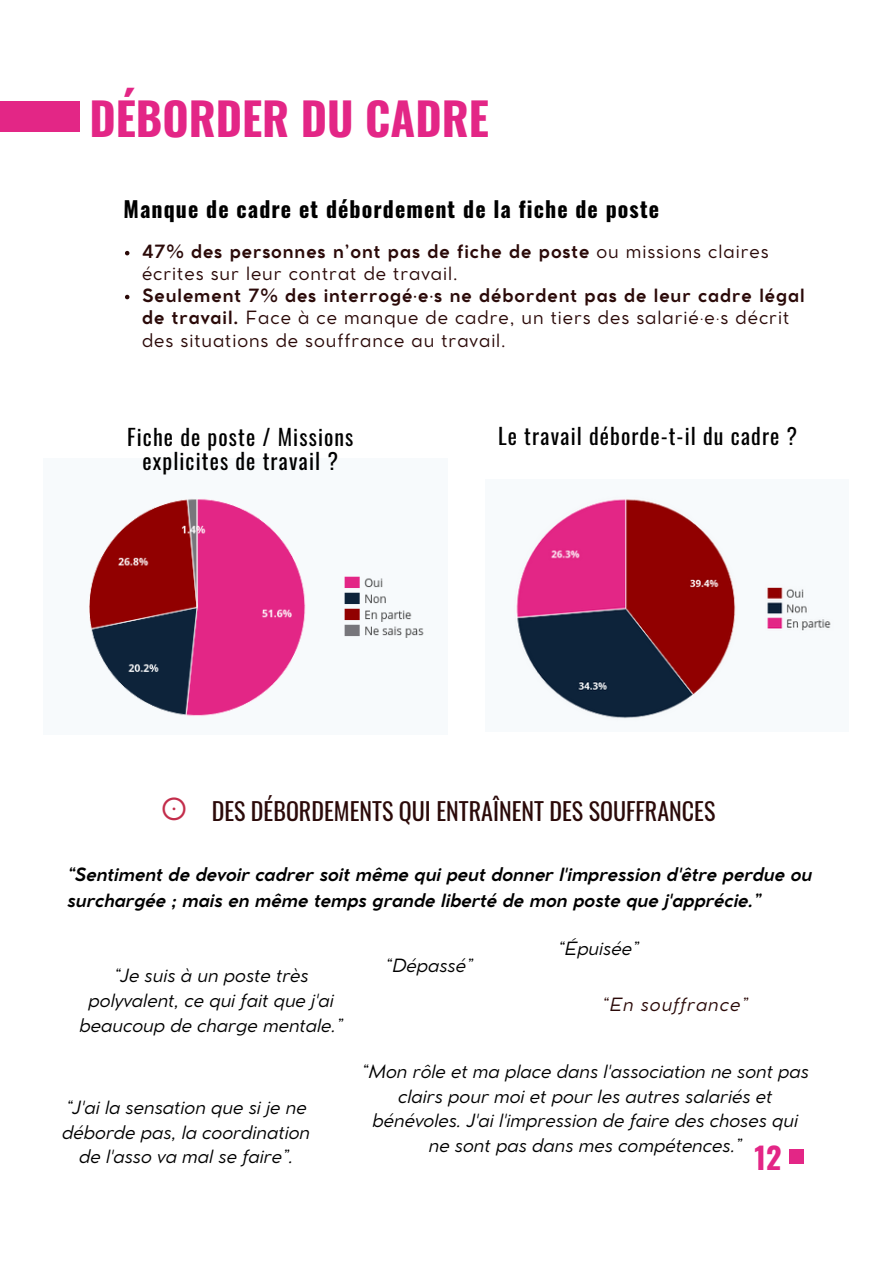
<style>
.page{position:relative;width:894px;height:1264px;background:#fff}
.page>*{position:absolute;margin:0;border:0;box-sizing:border-box;transform-origin:0 0}
.t1{font:700 45px "Oswald";color:#e32686}
.t2{font:700 30px "Oswald";color:#e32686}
.t3{font:30px "Cocomat Pro";color:#c32d4b}
.t4{font:24px "Oswald";color:#2b0a09}
.t5{font:21.9px/23.7px "Oswald";letter-spacing:.05em;color:#000;text-align:center}
.t6{font:700 21.9px "Oswald";letter-spacing:.05em;color:#000}
.t7{font:italic 18px/24.8px "Cocomat Pro";color:#000;text-align:center}
.t8{font:18px/22.5px "Cocomat Pro";letter-spacing:.05em;color:#2b0a09}
.t9{font:italic 700 18px/25.8px "Cocomat Pro";color:#000}
.t10{font:italic 18px "Cocomat Pro";letter-spacing:.05em;color:#2b0a09}
.s1{font-weight:700}
</style>
<div class="page">
<div style="left:0;top:101px;width:80px;height:30px;background:#e32686"></div>
<img style="left:89px;top:498px;width:335px;height:218px">
<img style="left:515px;top:499px;width:316px;height:221px">
<svg style="left:125px;top:251px;width:4px;height:4px"></svg>
<svg style="left:125px;top:295px;width:4px;height:4px"></svg>
<div style="left:789px;top:1149px;width:15px;height:15px;background:#e32686"></div>
<p class="t1" style="left:89px;top:83px;width:401px">DÉBORDER DU CADRE</p>
<p class="t6" style="left:123px;top:192px;width:537px">Manque de cadre et débordement de la fiche de poste</p>
<p class="t8" style="left:142px;top:241px;width:628px"><span class="s1">47% des personnes n’ont pas de fiche de poste</span> ou missions claires écrites sur leur contrat de travail.</p>
<h3 class="t8" style="left:142px;top:285px;width:664px"><span class="s1">Seulement 7% des interrogé·e·s ne débordent pas de leur cadre légal de travail.</span> Face à ce manque de cadre, un tiers des salarié·e·s décrit des situations de souffrance au travail.</h3>
<h4 class="t5" style="left:127px;top:424px;width:228px">Fiche de poste / Missions explicites de travail ?</h4>
<p class="t5" style="left:498px;top:423px;width:300px">Le travail déborde-t-il du cadre ?</p>
<p class="t3" style="left:161px;top:797px;width:27px">0</p>
<p class="t4" style="left:212px;top:792px;width:505px">DES DÉBORDEMENTS QUI ENTRAÎNENT DES SOUFFRANCES</p>
<p class="t9" style="left:67px;top:863px;width:746px">“Sentiment de devoir cadrer soit même qui peut donner l'impression d'être perdue ou surchargée ; mais en même temps grande liberté de mon poste que j'apprécie.”</p>
<p class="t7" style="left:79px;top:965px;width:265px">“Je suis à un poste très polyvalent, ce qui fait que j'ai beaucoup de charge mentale.”</p>
<h5 class="t7" style="left:62px;top:1096px;width:249px">“J'ai la sensation que si je ne déborde pas, la coordination de l'asso va mal se faire”.</h5>
<p class="t7" style="left:385px;top:954px;width:89px">“Dépassé”</p>
<p class="t7" style="left:557px;top:937px;width:83px">“Épuisée”</p>
<h4 class="t10" style="left:601px;top:998px;width:148px">“En souffrance”</h4>
<p class="t7" style="left:361px;top:1060px;width:449px">“Mon rôle et ma place dans l'association ne sont pas clairs pour moi et pour les autres salariés et bénévoles. J'ai l'impression de faire des choses qui ne sont pas dans mes compétences.”</p>
<p class="t2" style="left:754px;top:1133px;width:29px">12</p>
</div>
